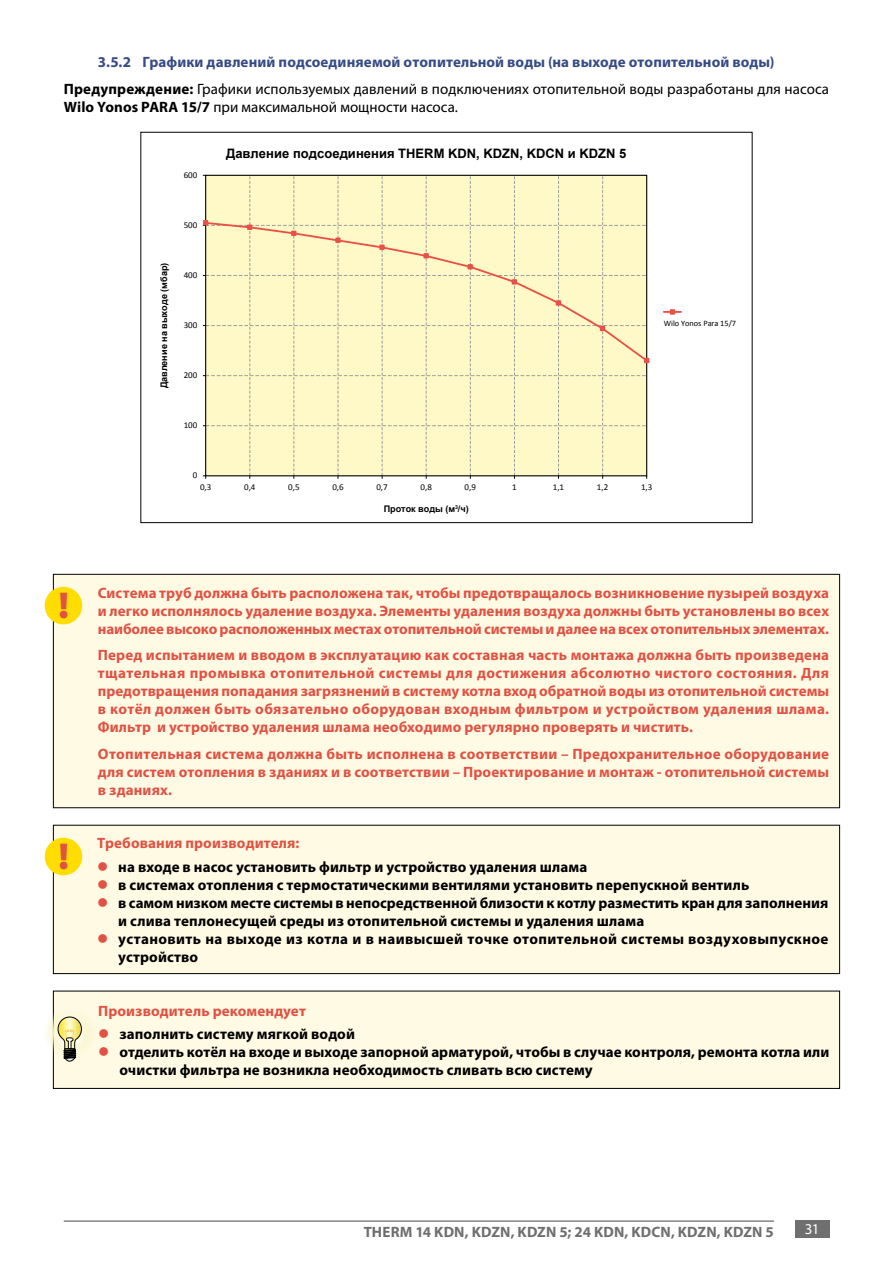
<style>
.page{position:relative;width:893px;height:1263px;background:#fff}
.page>*{position:absolute;margin:0;border:0;box-sizing:border-box;transform-origin:0 0}
.t1{font:900 37.5px "Myriad Pro";color:#e05243}
.t2{font:700 15px/18px "Myriad Pro";letter-spacing:.005em;color:#e05243;text-align:justify}
.t3{font:700 15px/18px "Myriad Pro";letter-spacing:.005em;color:#000}
.t4{font:700 15px/27px "Myriad Pro";letter-spacing:.005em;color:#374b84}
.t5{font:700 15px/18px "Myriad Pro";letter-spacing:.03em;color:#000}
.t6{font:15px "Myriad Pro";color:#000}
.t7{font:700 15px "Myriad Pro";letter-spacing:.01em;color:#706f6f}
.t8{font:15px "Myriad Pro";color:#fff}
.t9{font:700 13.05px "Arial";letter-spacing:.005em;color:#000}
.t10{font:700 9.15px "Arial";letter-spacing:-.005em;color:#000}
.t11{font:9px "Calibri";letter-spacing:.005em;color:#000}
.t12{font:8.25px "Calibri";color:#000}
.s1{color:#000}
.s2{font-weight:400;color:#000}
.s3{font-weight:700}
.s4{color:#e05243}
</style>
<div class="page">
<div style="left:795px;top:1220px;width:34px;height:17px;background:#706f6f"></div>
<hr style="left:64px;top:1220px;width:710px;height:2px;background:#706f6f">
<div style="left:53px;top:574px;width:787px;height:234px;background:#fffae4"></div>
<div style="left:53px;top:574px;width:787px;height:234px;border:1px solid #000"></div>
<div style="left:45px;top:587px;width:37px;height:37px;background:#fd0;border-radius:50%"></div>
<div style="left:53px;top:991px;width:787px;height:97px;background:#fffae4"></div>
<div style="left:53px;top:991px;width:787px;height:98px;border:1px solid #000"></div>
<div style="left:53px;top:825px;width:787px;height:148px;background:#fffae4"></div>
<div style="left:53px;top:825px;width:787px;height:149px;border:1px solid #000"></div>
<div style="left:45px;top:838px;width:37px;height:37px;background:#fd0;border-radius:50%"></div>
<img style="left:46px;top:1010px;width:47px;height:49px">
<svg style="left:58px;top:1017px;width:24px;height:44px"></svg>
<img style="left:59px;top:1022px;width:22px;height:23px">
<svg style="left:203px;top:175px;width:446px;height:304px;background:#f8f3c4"></svg>
<svg style="left:204px;top:221px;width:445px;height:142px;background:#fbf3c3"></svg>
<svg style="left:664px;top:309px;width:17px;height:6px"></svg>
<p class="t4" style="left:64px;top:47px;width:767px;text-indent:34px">3.5.2 Графики давлений подсоединяемой отопительной воды (на выходе отопительной воды)<br><span class="s1">Предупреждение:</span> <span class="s2">Графики используемых давлений в подключениях отопительной воды разработаны для насоса</span></p>
<p class="t6" style="left:64px;top:97px;width:396px"><span class="s3">Wilo Yonos PARA 15/7</span> при максимальной мощности насоса.</p>
<h1 class="t1" style="left:58px;top:580px;width:12px">!</h1>
<h1 class="t1" style="left:58px;top:831px;width:12px">!</h1>
<p class="t11" style="left:184px;top:169px;width:15px">600</p>
<p class="t10" style="left:158px;top:388px;width:127px;rotate:-90deg">Давление на выходе (мбар)</p>
<p class="t11" style="left:184px;top:219px;width:15px">500</p>
<p class="t11" style="left:184px;top:269px;width:15px">400</p>
<p class="t11" style="left:184px;top:319px;width:15px">300</p>
<p class="t11" style="left:184px;top:369px;width:15px">200</p>
<p class="t11" style="left:184px;top:420px;width:15px">100</p>
<p class="t9" style="left:226px;top:145px;width:402px">Давление подсоединения THERM KDN, KDZN, KDCN и KDZN 5</p>
<p class="t12" style="left:664px;top:318px;width:74px">Wilo Yonos Para 15/7</p>
<p class="t11" style="left:193px;top:470px;width:6px">0</p>
<p class="t11" style="left:200px;top:481px;width:13px">0,3</p>
<p class="t11" style="left:244px;top:481px;width:13px">0,4</p>
<p class="t11" style="left:288px;top:481px;width:13px">0,5</p>
<p class="t11" style="left:332px;top:481px;width:13px">0,6</p>
<p class="t11" style="left:376px;top:481px;width:13px">0,7</p>
<p class="t11" style="left:421px;top:481px;width:13px">0,8</p>
<p class="t11" style="left:465px;top:481px;width:13px">0,9</p>
<p class="t11" style="left:512px;top:481px;width:6px">1</p>
<p class="t11" style="left:553px;top:481px;width:13px">1,1</p>
<p class="t11" style="left:597px;top:481px;width:13px">1,2</p>
<p class="t11" style="left:641px;top:481px;width:13px">1,3</p>
<p class="t10" style="left:384px;top:502px;width:87px">Проток воды (м<sup>3</sup>/ч)</p>
<p class="t2" style="left:98px;top:583px;width:733px">Система труб должна быть расположена так, чтобы предотвращалось возникновение пузырей воздуха и легко исполнялось удаление воздуха. Элементы удаления воздуха должны быть установлены во всех наиболее высоко расположенных местах отопительной системы и далее на всех отопительных элементах.</p>
<p class="t2" style="left:98px;top:645px;width:733px">Перед испытанием и вводом в эксплуатацию как составная часть монтажа должна быть произведена тщательная промывка отопительной системы для достижения абсолютно чистого состояния. Для предотвращения попадания загрязнений в систему котла вход обратной воды из отопительной системы в котёл должен быть обязательно оборудован входным фильтром и устройством удаления шлама.<br>Фильтр и устройство удаления шлама необходимо регулярно проверять и чистить.</p>
<p class="t2" style="left:98px;top:744px;width:733px">Отопительная система должна быть исполнена в соответствии – Предохранительное оборудование для систем отопления в зданиях и в соответствии – Проектирование и монтаж - отопительной системы в зданиях.</p>
<p class="t2" style="left:97px;top:834px;width:204px">Требования производителя:</p>
<p class="t3" style="left:97px;top:857px;width:492px"><span class="s4">●</span> на входе в насос установить фильтр и устройство удаления шлама</p>
<p class="t3" style="left:97px;top:875px;width:654px"><span class="s4">●</span> в системах отопления с термостатическими вентилями установить перепускной вентиль</p>
<p class="t3" style="left:118px;top:893px;width:711px;text-indent:-21px"><span class="s4">●</span> в самом низком месте системы в непосредственной близости к котлу разместить кран для заполнения и слива теплонесущей среды из отопительной системы и удаления шлама</p>
<p class="t5" style="left:118px;top:929px;width:712px;text-indent:-21px"><span class="s4">●</span> установить на выходе из котла и в наивысшей точке отопительной системы воздуховыпускное устройство</p>
<p class="t2" style="left:98px;top:1001px;width:209px">Производитель рекомендует</p>
<p class="t3" style="left:98px;top:1024px;width:258px"><span class="s4">●</span> заполнить систему мягкой водой</p>
<p class="t3" style="left:119px;top:1042px;width:712px;text-indent:-21px"><span class="s4">●</span> отделить котёл на входе и выходе запорной арматурой, чтобы в случае контроля, ремонта котла или очистки фильтра не возникла необходимость сливать всю систему</p>
<p class="t7" style="left:364px;top:1222px;width:412px">THERM 14 KDN, KDZN, KDZN 5; 24 KDN, KDCN, KDZN, KDZN 5</p>
<p class="t8" style="left:805px;top:1220px;width:16px">31</p>
</div>
